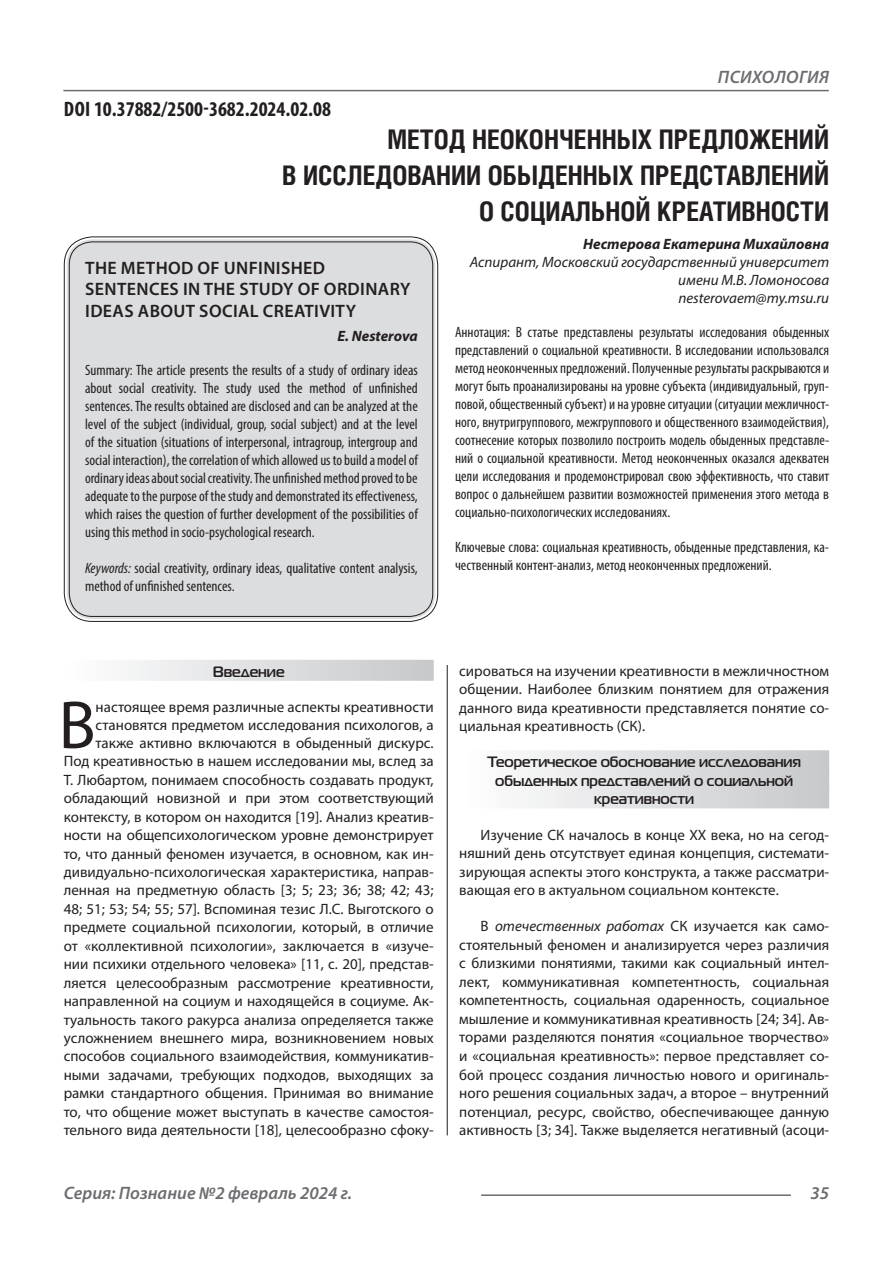
<style>
.page{position:relative;width:893px;height:1263px;background:#fff}
.page>*{position:absolute;margin:0;border:0;box-sizing:border-box;transform-origin:0 0}
.Статья_текст_первый{font:68.4px "Myriad Pro";color:#231f20}
.Статья_название{font:700 27px "Helios Cond C";color:#231f20}
.ДОИ{font:700 condensed 21px "Myriad Pro";color:#231f20}
.Статья_название_англ{font:600 18px/21.6px "Myriad Pro";letter-spacing:.02em;color:#231f20}
.t1{font:italic 600 18px "Myriad Pro";color:#6c6d70}
.t2{font:italic 600 18px "Myriad Pro";letter-spacing:.02em;color:#6c6d70}
.Статья_текст_первый-2{font:15px/18.5px "Myriad Pro";color:#231f20;text-align:right}
.Статья_аннотация_тек{font:condensed 15px/18px "Myriad Pro";color:#231f20;text-align:justify}
.Статья_текст{font:15px/18.6px "Myriad Pro";color:#231f20;text-align:justify}
.Статья_аннотация_анг{font:condensed 15px/18px "Myriad Pro";color:#231f20;text-align:justify}
.Статья_подзаголовок{font:700 15px "Magistral C";color:#231f20}
.Статья_автор_инфо{font:italic 15px/18px "Myriad Pro";color:#231f20;text-align:right}
.Статья_автор_фио_рус{font:italic 700 15px "Myriad Pro";color:#231f20}
.Статья_автор_англ{font:italic 700 15px "Myriad Pro";color:#231f20}
.s1{font-style:italic}
</style>
<div class="page">
<hr style="left:447px;top:128px;width:1px;height:1007px;background:#231f20">
<hr style="left:63px;top:90px;width:766px;height:1px;background:#6c6d70">
<hr style="left:481px;top:1194px;width:310px;height:2px;background:#6c6d70">
<div style="left:67px;top:239px;width:368px;height:380px;background:#dcdddf;border-radius:26px"></div>
<div style="left:64px;top:660px;width:370px;height:21px;background:linear-gradient(to right,#fefeff,#c6c8ca)"></div>
<div style="left:459px;top:750px;width:370px;height:21px;background:linear-gradient(to right,#fefeff,#c6c8ca)"></div>
<div style="left:459px;top:769px;width:370px;height:21px;background:linear-gradient(to right,#fefeff,#c6c8ca)"></div>
<div style="left:459px;top:787px;width:370px;height:21px;background:linear-gradient(to right,#fefeff,#c6c8ca)"></div>
<p class="ДОИ" style="left:64px;top:96px;width:269px">DOI 10.37882/2500-3682.2024.02.08</p>
<p class="t2" style="left:718px;top:66px;width:113px">ПСИХОЛОГИЯ</p>
<p class="Статья_название" style="left:387px;top:124px;width:443px">МЕТОД НЕОКОНЧЕННЫХ ПРЕДЛОЖЕНИЙ</p>
<p class="Статья_название" style="left:282px;top:160px;width:548px">В ИССЛЕДОВАНИИ ОБЫДЕННЫХ ПРЕДСТАВЛЕНИЙ</p>
<p class="Статья_название" style="left:479px;top:196px;width:352px">О СОЦИАЛЬНОЙ КРЕАТИВНОСТИ</p>
<p class="Статья_автор_фио_рус" style="left:583px;top:235px;width:247px">Нестерова Екатерина Михайловна</p>
<p class="Статья_автор_инфо" style="left:470px;top:253px;width:361px">Аспирант, Московский государственный университет имени М.В. Ломоносова</p>
<p class="Статья_автор_инфо" style="left:678px;top:289px;width:152px">nesterovaem@my.msu.ru</p>
<p class="Статья_аннотация_тек" style="left:455px;top:322px;width:376px">Аннотация: В статье представлены результаты исследования обыденных представлений о социальной креативности. В исследовании использовался метод неоконченных предложений. Полученные результаты раскрываются и могут быть проанализированы на уровне субъекта (индивидуальный, груп&shy;повой, общественный субъект) и на уровне ситуации (ситуации межличност&shy;ного, внутригруппового, межгруппового и общественного взаимодействия), соотнесение которых позволило построить модель обыденных представле&shy;ний о социальной креативности. Метод неоконченных оказался адекватен цели исследования и продемонстрировал свою эффективность, что ставит вопрос о дальнейшем развитии возможностей применения этого метода в социально-психологических исследованиях.</p>
<p class="Статья_аннотация_тек" style="left:455px;top:538px;width:376px">Ключевые слова: социальная креативность, обыденные представления, ка&shy;чественный контент-анализ, метод неоконченных предложений.</p>
<p class="Статья_название_англ" style="left:85px;top:256px;width:327px">THE METHOD OF UNFINISHED<br>SENTENCES IN THE STUDY OF ORDINARY<br>IDEAS ABOUT SOCIAL CREATIVITY</p>
<p class="Статья_автор_англ" style="left:338px;top:326px;width:82px">E. Nesterova</p>
<p class="Статья_аннотация_анг" style="left:85px;top:361px;width:334px">Summary: The article presents the results of a study of ordinary ideas about social creativity. The study used the method of unfinished sentences. The results obtained are disclosed and can be analyzed at the level of the subject (individual, group, social subject) and at the level of the situation (situations of interpersonal, intragroup, intergroup and social interaction), the correlation of which allowed us to build a model of ordinary ideas about social creativity. The unfinished method proved to be adequate to the purpose of the study and demonstrated its effectiveness, which raises the question of further development of the possibilities of using this method in socio-psychological research.</p>
<p class="Статья_аннотация_анг" style="left:85px;top:559px;width:334px"><span class="s1">Keywords:</span> social creativity, ordinary ideas, qualitative content analysis, method of unfinished sentences.</p>
<p class="Статья_подзаголовок" style="left:213px;top:662px;width:73px">Введение</p>
<p class="Статья_текст_первый" style="left:59px;top:683px;width:39px">В</p>
<p class="Статья_текст_первый-2" style="left:64px;top:697px;width:371px">настоящее время различные аспекты креативности становятся предметом исследования психологов, а также активно включаются в обыденный дискурс.<br>Под креативностью в нашем исследовании мы, вслед за Т. Любартом, понимаем способность создавать продукт, обладающий новизной и при этом соответствующий контексту, в котором он находится [19]. Анализ креатив&shy;ности на общепсихологическом уровне демонстрирует то, что данный феномен изучается, в основном, как ин&shy;дивидуально-психологическая характеристика, направ&shy;ленная на предметную область [3; 5; 23; 36; 38; 42; 43; 48; 51; 53; 54; 55; 57]. Вспоминая тезис Л.С. Выготского о предмете социальной психологии, который, в отличие от «коллективной психологии», заключается в «изуче&shy;нии психики отдельного человека» [11, с. 20], представ&shy;ляется целесообразным рассмотрение креативности, направленной на социум и находящейся в социуме. Ак&shy;туальность такого ракурса анализа определяется также усложнением внешнего мира, возникновением новых способов социального взаимодействия, коммуникатив&shy;ными задачами, требующих подходов, выходящих за рамки стандартного общения. Принимая во внимание то, что общение может выступать в качестве самостоя&shy;тельного вида деятельности [18], целесообразно сфоку-</p>
<p class="Статья_текст_первый-2" style="left:459px;top:661px;width:371px;text-align:justify">сироваться на изучении креативности в межличностном общении. Наиболее близким понятием для отражения данного вида креативности представляется понятие со&shy;циальная креативность (СК).</p>
<p class="Статья_подзаголовок" style="left:487px;top:753px;width:315px">Теоретическое обоснование исследования</p>
<p class="Статья_подзаголовок" style="left:495px;top:771px;width:299px">обыденных представлений о социальной</p>
<p class="Статья_подзаголовок" style="left:594px;top:790px;width:101px">креативности</p>
<p class="Статья_текст" style="left:459px;top:825px;width:371px;text-indent:21px">Изучение СК началось в конце XX века, но на сегод&shy;няшний день отсутствует единая концепция, системати&shy;зирующая аспекты этого конструкта, а также рассматри&shy;вающая его в актуальном социальном контексте.</p>
<p class="Статья_текст" style="left:459px;top:916px;width:371px;text-indent:21px">В <span class="s1">отечественных работах</span> СК изучается как само&shy;стоятельный феномен и анализируется через различия с близкими понятиями, такими как социальный интел&shy;лект, коммуникативная компетентность, социальная компетентность, социальная одаренность, социальное мышление и коммуникативная креативность [24; 34]. Ав&shy;торами разделяются понятия «социальное творчество» и «социальная креативность»: первое представляет со&shy;бой процесс создания личностью нового и оригиналь&shy;ного решения социальных задач, а второе – внутренний потенциал, ресурс, свойство, обеспечивающее данную активность [3; 34]. Также выделяется негативный (асоци-</p>
<p class="t1" style="left:64px;top:1182px;width:290px">Серия: Познание №2 февраль 2024 г.</p>
<p class="t1" style="left:810px;top:1182px;width:20px">35</p>
</div>
